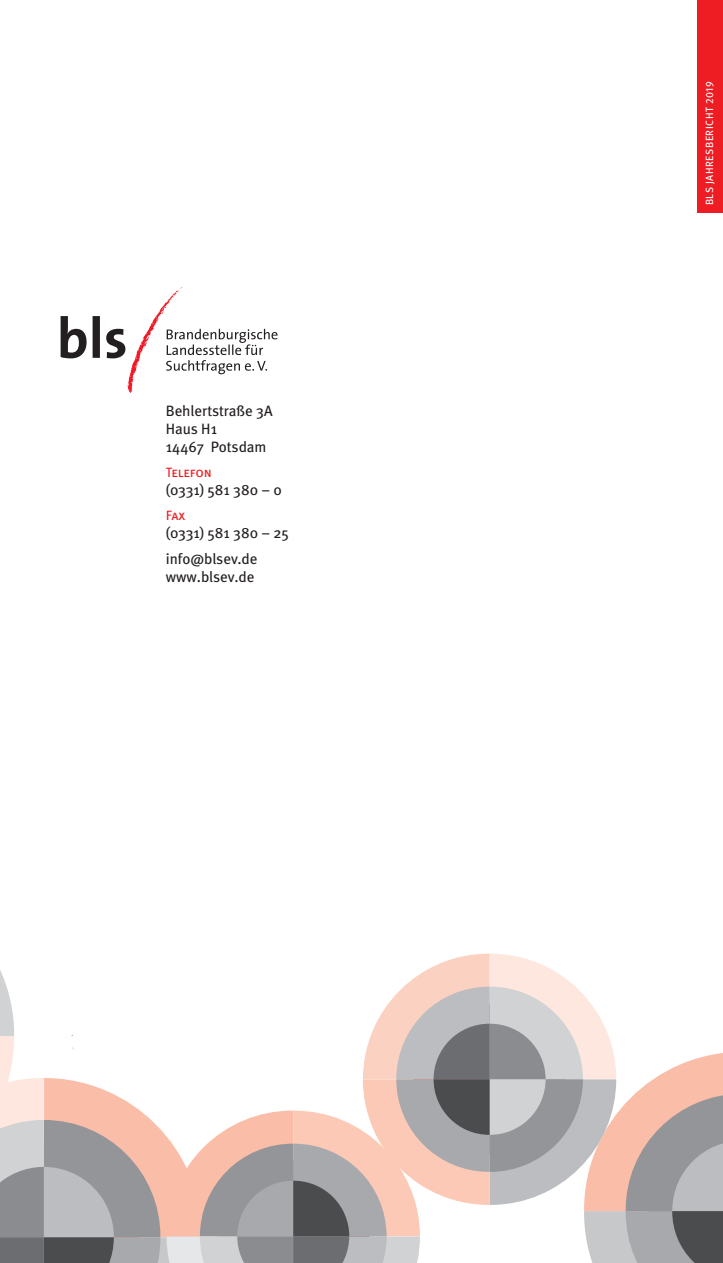
<style>
.page{position:relative;width:723px;height:1263px;background:#fff}
.page>*{position:absolute;margin:0;border:0;box-sizing:border-box;transform-origin:0 0}
.t1{font:15px/18px "Meta";color:#231f20}
.t2{font:13.5px "Meta Book Caps";color:#ee1d23}
.t3{font:10.5px "Meta";letter-spacing:.05em;color:#fff}
.s1{font-family:"Meta Book Expert"}
</style>
<div class="page">
<div style="left:697px;top:0;width:26px;height:213px;background:#ee1d23"></div>
<svg style="left:61px;top:287px;width:216px;height:106px"></svg>
<svg style="left:0;top:953px;width:723px;height:310px"></svg>
<p class="t1" style="left:166px;top:402px;width:108px">Behlertstraße 3A<br>Haus H1<br>14467 Potsdam</p>
<p class="t2" style="left:166px;top:464px;width:48px">Telefon</p>
<p class="t1" style="left:166px;top:480px;width:118px">(0331) 581 380 – 0</p>
<p class="t2" style="left:166px;top:506px;width:21px">Fax</p>
<p class="t1" style="left:166px;top:519px;width:125px;line-height:26.5px">(0331) 581 380 – 25 info@blsev.de</p>
<p class="t1" style="left:166px;top:567px;width:90px">www.blsev.de</p>
<p class="t3" style="left:703px;top:205px;width:125px;rotate:-90deg">BLS JAHRESBERICHT <span class="s1">2019</span></p>
</div>
